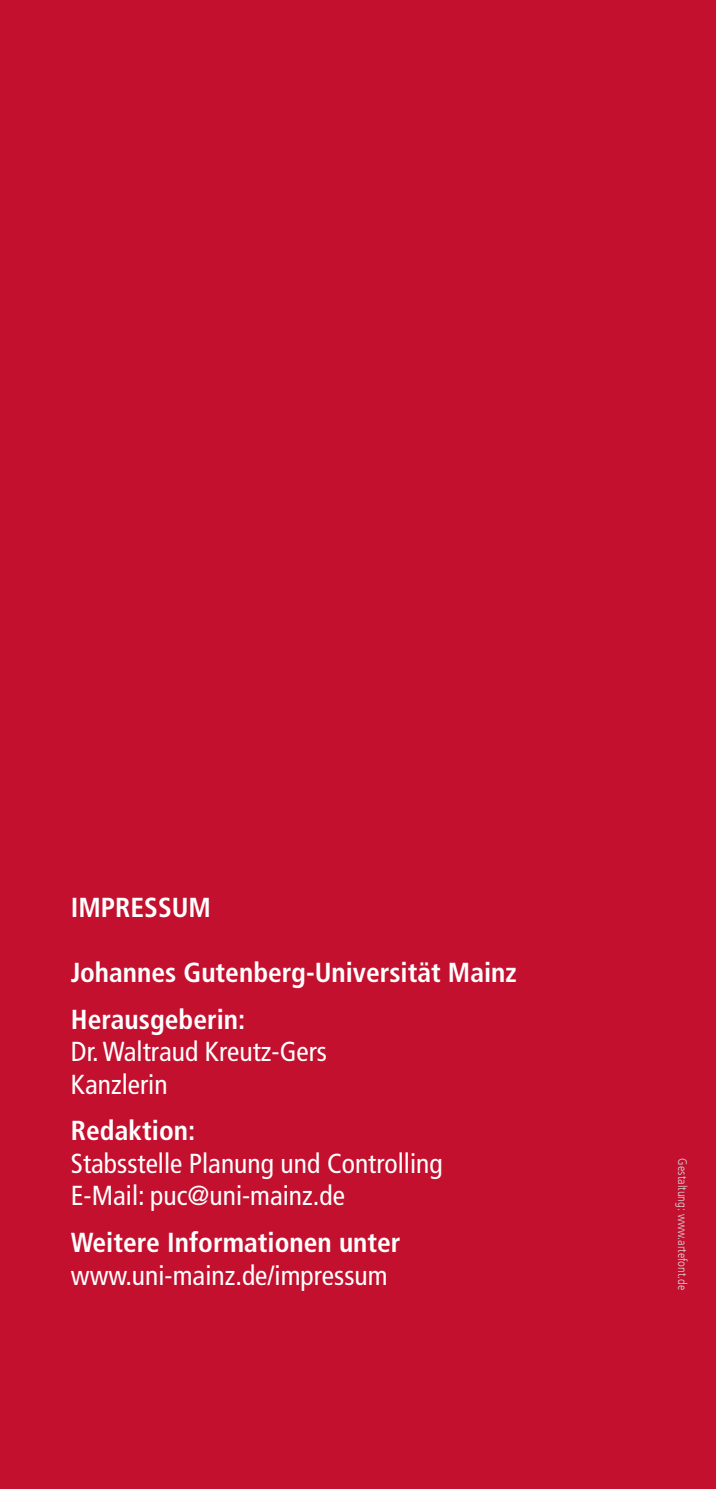
<style>
.page{position:relative;width:716px;height:1489px;background:#fff}
.page>*{position:absolute;margin:0;border:0;box-sizing:border-box;transform-origin:0 0}
.t1{font:condensed 27.5px/32.5px "Frutiger LT Com";color:#fff}
.t2{font:700 condensed 27.5px/46.8px "Frutiger LT Com";color:#fff}
.t3{font:300 condensed 12.5px "Frutiger LT Com";color:#d1d2d4}
</style>
<div class="page">
<div style="left:0;top:0;width:716px;height:1488px;background:#c3102e"></div>
<p class="t2" style="left:71px;top:883px;width:142px">IMPRESSUM</p>
<p class="t2" style="left:71px;top:949px;width:447px">Johannes Gutenberg-Universität Mainz<br>Herausgeberin:</p>
<p class="t1" style="left:71px;top:1035px;width:258px">Dr. Waltraud Kreutz-Gers<br>Kanzlerin</p>
<p class="t2" style="left:71px;top:1107px;width:126px">Redaktion:</p>
<p class="t1" style="left:71px;top:1147px;width:373px">Stabsstelle Planung und Controlling<br>E-Mail: puc@uni-mainz.de</p>
<p class="t2" style="left:71px;top:1219px;width:331px">Weitere Informationen unter</p>
<p class="t1" style="left:71px;top:1258px;width:318px">www.uni-mainz.de/impressum</p>
<p class="t3" style="left:689px;top:1158px;width:134px;rotate:90deg">Gestaltung: www.artefont.de</p>
</div>
